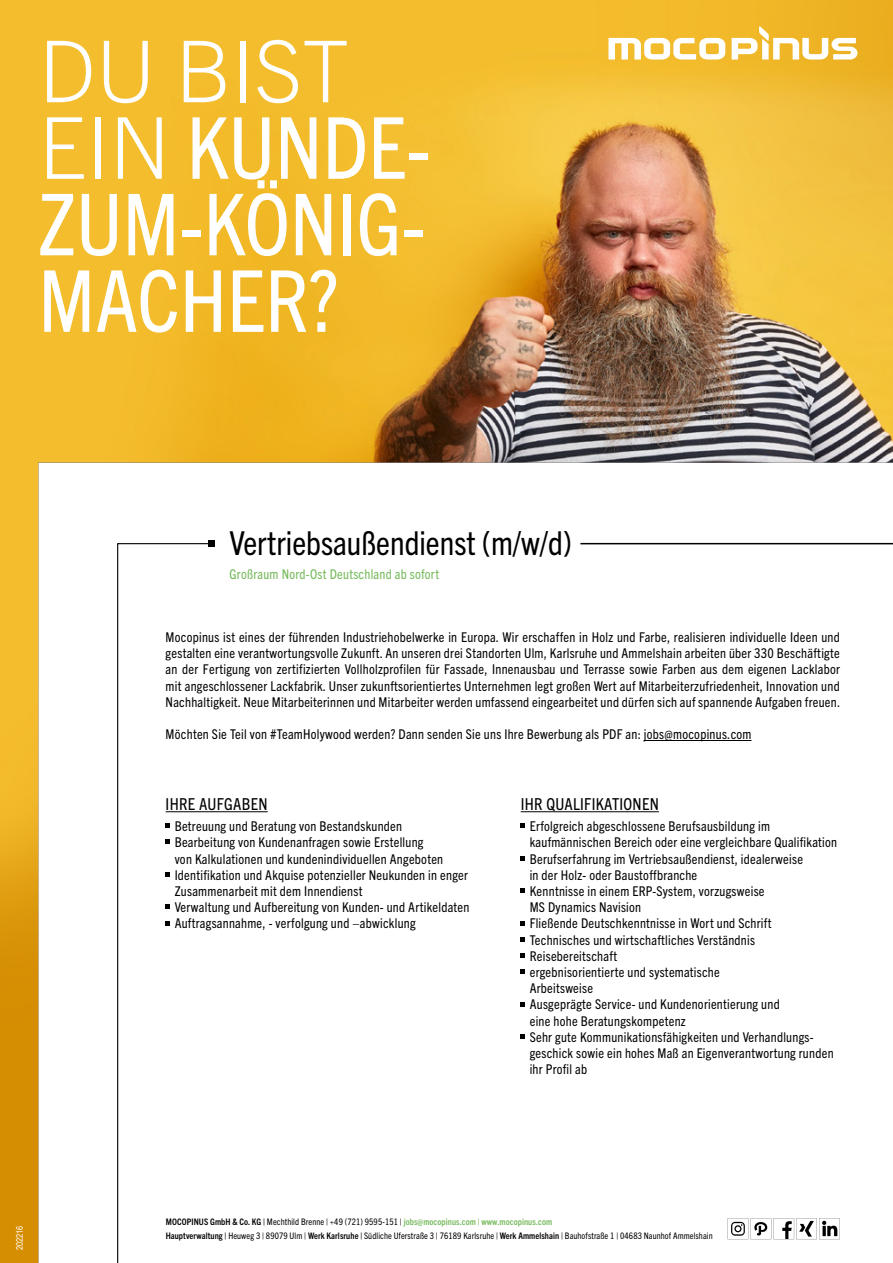
<style>
.page{position:relative;width:893px;height:1263px;background:#fff}
.page>*{position:absolute;margin:0;border:0;box-sizing:border-box;transform-origin:0 0}
.t1{font:condensed 85.5px/76.5px "Trade Gothic Next LT Pro";color:#fff}
.t2{font:condensed 33px "Trade Gothic Next LT Pro";color:#000}
.t3{font:condensed 16.5px "Trade Gothic Next LT Pro";letter-spacing:.02em;color:#000}
.t4{font:condensed 13.5px/16.2px "Trade Gothic Next LT Pro";letter-spacing:.02em;color:#000}
.t5{font:condensed 13.5px "Trade Gothic Next LT Pro";letter-spacing:.02em;color:#74b959}
.t6{font:condensed 9px/13.8px "Trade Gothic Next LT Pro";letter-spacing:.01em;color:#000}
.t7{font:9px "Arial Narrow";color:#fff}
.s1{font-weight:300;font-stretch:normal}
.s2{font-weight:700}
.s3{font-weight:700;color:#74b959}
</style>
<div class="page">
<img style="left:0;top:0;width:893px;height:1263px">
<hr style="left:166px;top:811px;width:102px;height:1px;background:#000">
<svg style="left:166px;top:824px;width:4px;height:4px"></svg>
<svg style="left:166px;top:840px;width:4px;height:4px"></svg>
<svg style="left:166px;top:872px;width:4px;height:4px"></svg>
<svg style="left:166px;top:905px;width:4px;height:4px"></svg>
<svg style="left:166px;top:921px;width:4px;height:4px"></svg>
<hr style="left:521px;top:811px;width:138px;height:1px;background:#000">
<svg style="left:521px;top:824px;width:4px;height:4px"></svg>
<svg style="left:521px;top:856px;width:4px;height:4px"></svg>
<svg style="left:521px;top:888px;width:4px;height:5px"></svg>
<svg style="left:521px;top:921px;width:4px;height:4px"></svg>
<svg style="left:521px;top:937px;width:4px;height:4px"></svg>
<svg style="left:521px;top:953px;width:4px;height:4px"></svg>
<svg style="left:521px;top:969px;width:4px;height:5px"></svg>
<svg style="left:521px;top:1002px;width:4px;height:4px"></svg>
<svg style="left:521px;top:1034px;width:4px;height:4px"></svg>
<svg style="left:608px;top:38px;width:117px;height:22px"></svg>
<svg style="left:732px;top:26px;width:125px;height:34px"></svg>
<hr style="left:580px;top:543px;width:313px;height:1px;background:#000">
<h1 class="t1" style="left:38px;top:28px;width:394px"><span class="s1">DU BIST<br>EIN</span> KUNDE-<br>ZUM-KÖNIG-<br>MACHER?</h1>
<p class="t7" style="left:13px;top:1250px;width:26px;rotate:-90deg">202216</p>
<h2 class="t2" style="left:230px;top:520px;width:344px">Vertriebsaußendienst (m/w/d)</h2>
<p class="t5" style="left:230px;top:565px;width:211px">Großraum Nord-Ost Deutschland ab sofort</p>
<p class="t4" style="left:166px;top:628px;width:676px;text-align:justify">Mocopinus ist eines der führenden Industriehobelwerke in Europa. Wir erschaffen in Holz und Farbe, realisieren individuelle Ideen und gestalten eine verantwortungsvolle Zukunft. An unseren drei Standorten Ulm, Karlsruhe und Ammelshain arbeiten über 330 Beschäftigte an der Fertigung von zertifizierten Vollholzprofilen für Fassade, Innenausbau und Terrasse sowie Farben aus dem eigenen Lacklabor mit angeschlossener Lackfabrik. Unser zukunftsorientiertes Unternehmen legt großen Wert auf Mitarbeiterzufriedenheit, Innovation und Nachhaltigkeit. Neue Mitarbeiterinnen und Mitarbeiter werden umfassend eingearbeitet und dürfen sich auf spannende Aufgaben freuen.</p>
<p class="t4" style="left:166px;top:725px;width:587px">Möchten Sie Teil von #TeamHolywood werden? Dann senden Sie uns Ihre Bewerbung als PDF an: jobs@mocopinus.com</p>
<p class="t3" style="left:166px;top:793px;width:104px">IHRE AUFGABEN</p>
<p class="t4" style="left:175px;top:817px;width:296px">Betreuung und Beratung von Bestandskunden<br>Bearbeitung von Kundenanfragen sowie Erstellung<br>von Kalkulationen und kundenindividuellen Angeboten Identifikation und Akquise potenzieller Neukunden in enger Zusammenarbeit mit dem Innendienst<br>Verwaltung und Aufbereitung von Kunden- und Artikeldaten Auftragsannahme, - verfolgung und –abwicklung</p>
<p class="t3" style="left:521px;top:793px;width:140px">IHR QUALIFIKATIONEN</p>
<p class="t4" style="left:530px;top:817px;width:309px">Erfolgreich abgeschlossene Berufsausbildung im kaufmännischen Bereich oder eine vergleichbare Qualifikation Berufserfahrung im Vertriebsaußendienst, idealerweise<br>in der Holz- oder Baustoffbranche<br>Kenntnisse in einem ERP-System, vorzugsweise<br>MS Dynamics Navision<br>Fließende Deutschkenntnisse in Wort und Schrift<br>Technisches und wirtschaftliches Verständnis Reisebereitschaft<br>ergebnisorientierte und systematische<br>Arbeitsweise<br>Ausgeprägte Service- und Kundenorientierung und<br>eine hohe Beratungskompetenz<br>Sehr gute Kommunikationsfähigkeiten und Verhandlungs&shy;geschick sowie ein hohes Maß an Eigenverantwortung runden ihr Profil ab</p>
<p class="t6" style="left:166px;top:1214px;width:548px"><span class="s2">MOCOPINUS GmbH &amp; Co. KG |</span> Mechthild Brenne | +49 (721) 9595-151 | <span class="s3">jobs@mocopinus.com | www.mocopinus.com<br></span><span class="s2">Hauptverwaltung |</span> Heuweg 3 | 89079 Ulm | <span class="s2">Werk Karlsruhe |</span> Südliche Uferstraße 3 | 76189 Karlsruhe | <span class="s2">Werk Ammelshain</span> | Bauhofstraße 1 | 04683 Naunhof Ammelshain</p>
</div>
